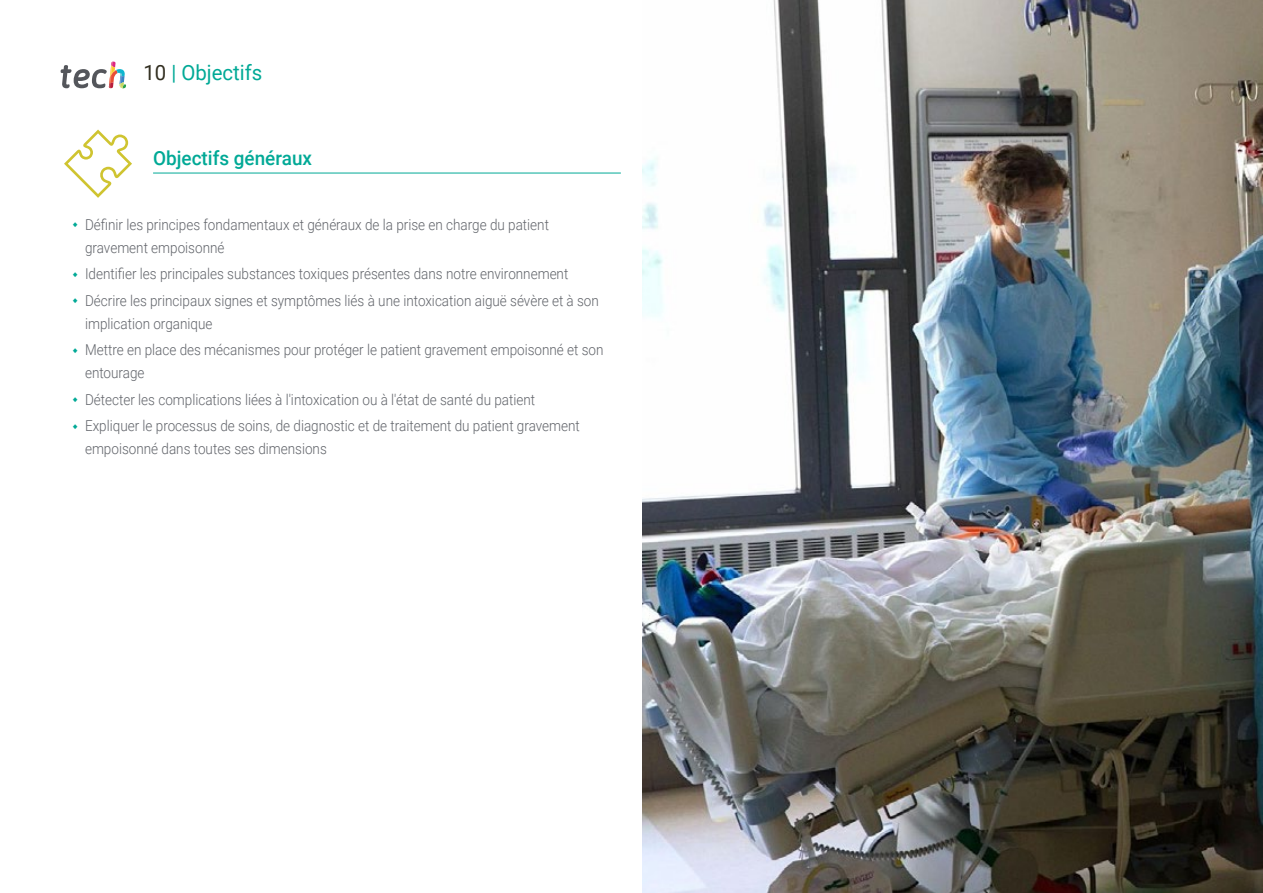
<style>
.page{position:relative;width:1263px;height:893px;background:#fff}
.page>*{position:absolute;margin:0;border:0;box-sizing:border-box;transform-origin:0 0}
.t1{font:21px "Roboto";color:#00a996}
.t2{font:500 19.5px "Roboto";color:#00a996}
.t3{font:300 15px/26.7px "Roboto";color:#61646a;scale:.9 1}
.s1{color:#312e20}
</style>
<div class="page">
<hr style="left:153px;top:173px;width:468px;height:1px;background:#00a996">
<svg style="left:64px;top:130px;width:68px;height:68px"></svg>
<img style="left:642px;top:0;width:621px;height:893px">
<svg style="left:61px;top:62px;width:65px;height:27px"></svg>
<h1 class="t1" style="left:144px;top:57px;width:120px"><span class="s1">10</span> | Objectifs</h1>
<h2 class="t2" style="left:153px;top:144px;width:160px">Objectifs généraux</h2>
<p class="t3" style="left:85px;top:213px;width:517px;line-height:22.5px">Définir les principes fondamentaux et généraux de la prise en charge du patient gravement empoisonné</p>
<p class="t3" style="left:85px;top:260px;width:572px">Identifier les principales substances toxiques présentes dans notre environnement<br>Décrire les principaux signes et symptômes liés à une intoxication aiguë sévère et à son</p>
<p class="t3" style="left:85px;top:309px;width:578px">implication organique<br>Mettre en place des mécanismes pour protéger le patient gravement empoisonné et son</p>
<p class="t3" style="left:85px;top:359px;width:551px">entourage<br>Détecter les complications liées à l'intoxication ou à l'état de santé du patient<br>Expliquer le processus de soins, de diagnostic et de traitement du patient gravement</p>
<p class="t3" style="left:85px;top:435px;width:270px">empoisonné dans toutes ses dimensions</p>
</div>
